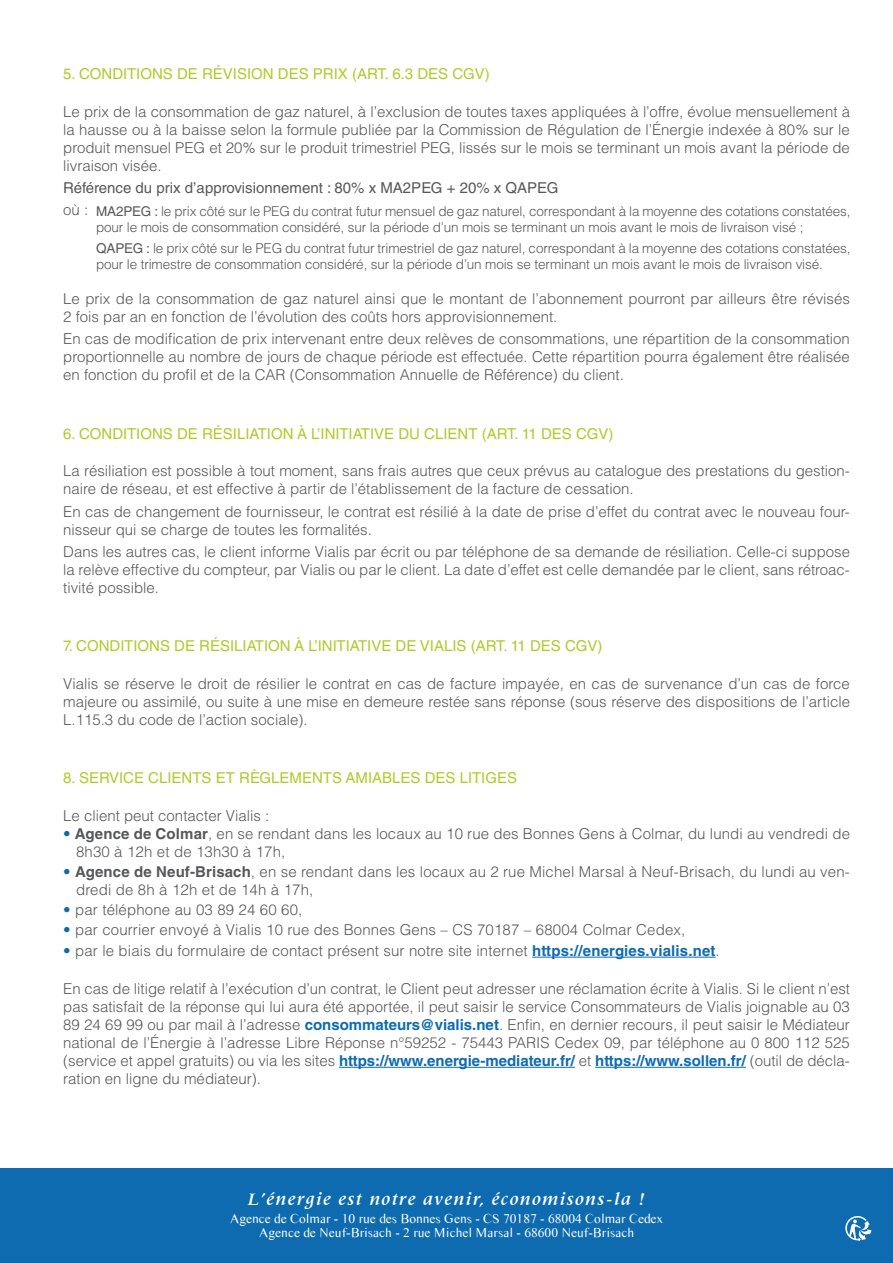
<style>
.page{position:relative;width:893px;height:1263px;background:#fff}
.page>*{position:absolute;margin:0;border:0;box-sizing:border-box;transform-origin:0 0}
.t1{font:italic 700 18px "Latin 725 BT";letter-spacing:.08em;color:#fff}
.t2{font:300 15px/18px "Helvetica LT Std";color:#57585a;text-align:justify}
.t3{font:15px "Helvetica LT Std";color:#b3c92b}
.t4{font:15px "Helvetica LT Std";color:#57585a}
.t5{font:300 13.5px/16.2px "Helvetica LT Std";letter-spacing:-.01em;color:#57585a}
.t6{font:13.5px/13.5px "Times Sans Serif";color:#fff;text-align:center}
.s1{font-weight:400}
.s2{color:#0e6bb0}
.s3{font-weight:700}
.s4{font-weight:700;color:#0e6bb0}
</style>
<div class="page">
<div style="left:0;top:1168px;width:893px;height:95px;background:#0e6bb0"></div>
<hr style="left:532px;top:957px;width:184px;height:1px;background:#0e6bb0">
<hr style="left:339px;top:1067px;width:236px;height:1px;background:#0e6bb0">
<hr style="left:595px;top:1067px;width:151px;height:1px;background:#0e6bb0">
<svg style="left:845px;top:1216px;width:26px;height:25px"></svg>
<p class="t3" style="left:63px;top:65px;width:428px">5. CONDITIONS DE RÉVISION DES PRIX (ART. 6.3 DES CGV)</p>
<p class="t2" style="left:63px;top:102px;width:788px">Le prix de la consommation de gaz naturel, à l’exclusion de toutes taxes appliquées à l’offre, évolue mensuellement à la hausse ou à la baisse selon la formule publiée par la Commission de Régulation de l’Énergie indexée à 80% sur le produit mensuel PEG et 20% sur le produit trimestriel PEG, lissés sur le mois se terminant un mois avant la période de livraison visée.</p>
<p class="t4" style="left:63px;top:179px;width:497px">Référence du prix d’approvisionnement : 80% x MA2PEG + 20% x QAPEG</p>
<p class="t2" style="left:63px;top:201px;width:27px">où :</p>
<p class="t5" style="left:96px;top:203px;width:756px"><span class="s1">MA2PEG :</span> le prix côté sur le PEG du contrat futur mensuel de gaz naturel, correspondant à la moyenne des cotations constatées, pour le mois de consommation considéré, sur la période d’un mois se terminant un mois avant le mois de livraison visé ;</p>
<p class="t5" style="left:96px;top:240px;width:756px"><span class="s1">QAPEG :</span> le prix côté sur le PEG du contrat futur trimestriel de gaz naturel, correspondant à la moyenne des cotations constatées, pour le trimestre de consommation considéré, sur la période d’un mois se terminant un mois avant le mois de livraison visé.</p>
<p class="t2" style="left:63px;top:290px;width:788px">Le prix de la consommation de gaz naturel ainsi que le montant de l’abonnement pourront par ailleurs être révisés<br>2 fois par an en fonction de l’évolution des coûts hors approvisionnement.</p>
<p class="t2" style="left:63px;top:330px;width:788px">En cas de modification de prix intervenant entre deux relèves de consommations, une répartition de la consommation proportionnelle au nombre de jours de chaque période est effectuée. Cette répartition pourra également être réalisée en fonction du profil et de la CAR (Consommation Annuelle de Référence) du client.</p>
<p class="t3" style="left:63px;top:425px;width:552px">6. CONDITIONS DE RÉSILIATION À L’INITIATIVE DU CLIENT (ART. 11 DES CGV)</p>
<p class="t2" style="left:63px;top:462px;width:788px">La résiliation est possible à tout moment, sans frais autres que ceux prévus au catalogue des prestations du gestion&shy;naire de réseau, et est effective à partir de l’établissement de la facture de cessation.</p>
<p class="t2" style="left:63px;top:502px;width:788px">En cas de changement de fournisseur, le contrat est résilié à la date de prise d’effet du contrat avec le nouveau four&shy;nisseur qui se charge de toutes les formalités.</p>
<p class="t2" style="left:63px;top:542px;width:788px">Dans les autres cas, le client informe Vialis par écrit ou par téléphone de sa demande de résiliation. Celle-ci suppose la relève effective du compteur, par Vialis ou par le client. La date d’effet est celle demandée par le client, sans rétroac&shy;tivité possible.</p>
<p class="t3" style="left:63px;top:637px;width:541px">7. CONDITIONS DE RÉSILIATION À L’INITIATIVE DE VIALIS (ART. 11 DES CGV)</p>
<p class="t2" style="left:63px;top:674px;width:788px">Vialis se réserve le droit de résilier le contrat en cas de facture impayée, en cas de survenance d’un cas de force majeure ou assimilé, ou suite à une mise en demeure restée sans réponse (sous réserve des dispositions de l’article L.115.3 du code de l’action sociale).</p>
<p class="t3" style="left:63px;top:769px;width:455px">8. SERVICE CLIENTS ET RÈGLEMENTS AMIABLES DES LITIGES</p>
<p class="t2" style="left:63px;top:807px;width:207px">Le client peut contacter Vialis :</p>
<p class="t2" style="left:76px;top:825px;width:775px;text-indent:-13px"><span class="s2">•</span> <span class="s3">Agence de Colmar</span>, en se rendant dans les locaux au 10 rue des Bonnes Gens à Colmar, du lundi au vendredi de<br>8h30 à 12h et de 13h30 à 17h,</p>
<p class="t2" style="left:76px;top:863px;width:775px;text-indent:-13px"><span class="s2">•</span> <span class="s3">Agence de Neuf-Brisach</span>, en se rendant dans les locaux au 2 rue Michel Marsal à Neuf-Brisach, du lundi au ven&shy;dredi de 8h à 12h et de 14h à 17h,</p>
<p class="t2" style="left:63px;top:901px;width:241px"><span class="s2">•</span> par téléphone au 03 89 24 60 60,</p>
<p class="t2" style="left:63px;top:921px;width:624px"><span class="s2">•</span> par courrier envoyé à Vialis 10 rue des Bonnes Gens – CS 70187 – 68004 Colmar Cedex,</p>
<p class="t2" style="left:63px;top:941px;width:658px"><span class="s2">•</span> par le biais du formulaire de contact présent sur notre site internet <span class="s4">https://energies.vialis.net</span>.</p>
<p class="t2" style="left:63px;top:979px;width:788px">En cas de litige relatif à l’exécution d’un contrat, le Client peut adresser une réclamation écrite à Vialis. Si le client n’est pas satisfait de la réponse qui lui aura été apportée, il peut saisir le service Consommateurs de Vialis joignable au 03<br>89 24 69 99 ou par mail à l’adresse <span class="s4">consommateurs@vialis.net</span>. Enfin, en dernier recours, il peut saisir le Médiateur national de l’Énergie à l’adresse Libre Réponse n°59252 - 75443 PARIS Cedex 09, par téléphone au 0 800 112 525 (service et appel gratuits) ou via les sites <span class="s4">https://www.energie-mediateur.fr/</span> et <span class="s4">https://www.sollen.fr/</span> (outil de décla&shy;ration en ligne du médiateur).</p>
<p class="t1" style="left:248px;top:1190px;width:398px">L’énergie est notre avenir, économisons-la !</p>
<p class="t6" style="left:230px;top:1212px;width:435px">Agence de Colmar - 10 rue des Bonnes Gens - CS 70187 - 68004 Colmar Cedex<br>Agence de Neuf-Brisach - 2 rue Michel Marsal - 68600 Neuf-Brisach</p>
</div>
